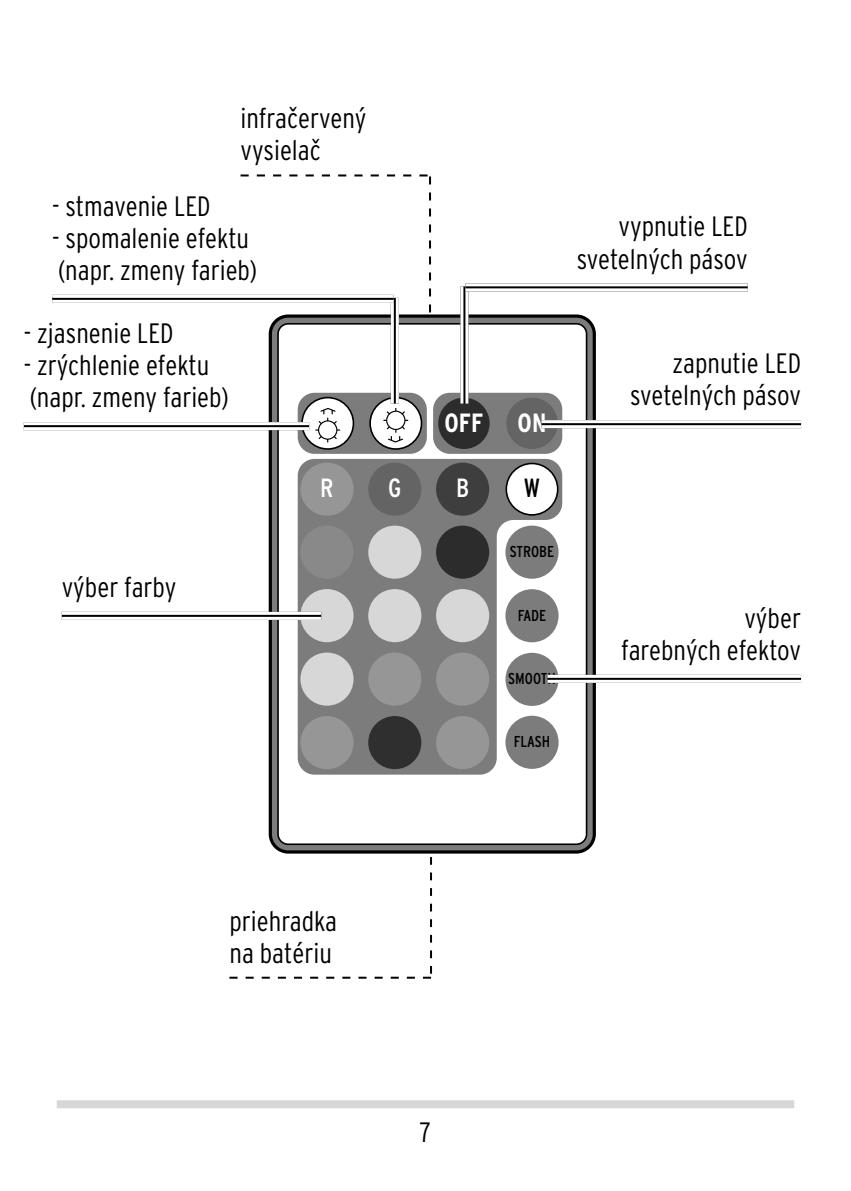
<style>
.page{position:relative;width:851px;height:1191px;background:#fff}
.page>*{position:absolute;margin:0;border:0;box-sizing:border-box;transform-origin:0 0}
.ID_IGEL_LINKS{font:300 condensed 28px/32.4px "Interstate OT";color:#000}
.id_igel_rechts{font:300 condensed 28px/32.4px "Interstate OT";color:#000;text-align:right}
.t1{font:700 condensed 26.4px "Interstate OT";color:#fff}
.t2{font:condensed 26.4px "Interstate OT";color:#fff}
.t3{font:condensed 26.4px "Interstate OT";color:#000}
.t4{font:condensed 15.6px "Interstate OT";color:#000}
</style>
<div class="page">
<div style="left:57px;top:1100px;width:737px;height:8px;background:#d7d7d7"></div>
<div style="left:271px;top:317px;width:322px;height:534px;background:#7c7c7c;border-radius:17px"></div>
<div style="left:270px;top:316px;width:324px;height:536px;border:2px solid #000;border-radius:17px"></div>
<div style="left:278px;top:324px;width:308px;height:520px;background:#fff;border-radius:10px"></div>
<div style="left:277px;top:323px;width:310px;height:522px;border:2px solid #000;border-radius:10px"></div>
<div style="left:298px;top:393px;width:129px;height:61px;background:#7c7c7c;border-radius:17px"></div>
<div style="left:433px;top:393px;width:129px;height:61px;background:#7c7c7c;border-radius:17px"></div>
<svg style="left:298px;top:459px;width:264px;height:315px;fill:#7c7c7c"></svg>
<div style="left:300px;top:462px;width:53px;height:54px;background:#969696;border-radius:50%"></div>
<div style="left:302px;top:397px;width:51px;height:52px;background:#fff;border-radius:50%"></div>
<div style="left:301px;top:397px;width:53px;height:53px;border:2px solid #000;border-radius:50%"></div>
<div style="left:370px;top:397px;width:51px;height:52px;background:#fff;border-radius:50%"></div>
<div style="left:369px;top:397px;width:53px;height:53px;border:2px solid #000;border-radius:50%"></div>
<div style="left:506px;top:463px;width:51px;height:52px;background:#fff;border-radius:50%"></div>
<div style="left:505px;top:463px;width:53px;height:52px;border:2px solid #000;border-radius:50%"></div>
<div style="left:300px;top:652px;width:53px;height:53px;background:#d7d7d7;border-radius:50%"></div>
<div style="left:300px;top:716px;width:53px;height:53px;background:#969696;border-radius:50%"></div>
<div style="left:300px;top:525px;width:53px;height:54px;background:#898989;border-radius:50%"></div>
<div style="left:300px;top:589px;width:53px;height:53px;background:#d7d7d7;border-radius:50%"></div>
<svg style="left:315px;top:408px;width:25px;height:34px"></svg>
<div style="left:368px;top:652px;width:53px;height:53px;background:#969696;border-radius:50%"></div>
<div style="left:368px;top:716px;width:53px;height:53px;background:#2f2f2f;border-radius:50%"></div>
<svg style="left:364px;top:522px;width:61px;height:60px;background:#b2b2b2"></svg>
<div style="left:368px;top:589px;width:53px;height:53px;background:#d7d7d7;border-radius:50%"></div>
<svg style="left:383px;top:408px;width:25px;height:34px"></svg>
<div style="left:436px;top:652px;width:53px;height:53px;background:#969696;border-radius:50%"></div>
<div style="left:436px;top:716px;width:53px;height:53px;background:#969696;border-radius:50%"></div>
<div style="left:436px;top:589px;width:53px;height:53px;background:#d7d7d7;border-radius:50%"></div>
<div style="left:436px;top:525px;width:53px;height:54px;background:#2c2c2c;border-radius:50%"></div>
<div style="left:505px;top:715px;width:53px;height:54px;background:#7c7c7c;border-radius:50%"></div>
<div style="left:438px;top:397px;width:51px;height:52px;background:#2c2c2c;border-radius:50%"></div>
<div style="left:368px;top:462px;width:53px;height:54px;background:#646464;border-radius:50%"></div>
<div style="left:436px;top:462px;width:53px;height:54px;background:#3e3e3e;border-radius:50%"></div>
<div style="left:505px;top:653px;width:53px;height:53px;background:#7c7c7c;border-radius:50%"></div>
<div style="left:505px;top:589px;width:53px;height:53px;background:#7c7c7c;border-radius:50%"></div>
<div style="left:505px;top:525px;width:53px;height:54px;background:#7c7c7c;border-radius:50%"></div>
<div style="left:506px;top:397px;width:51px;height:52px;background:#646464;border-radius:50%"></div>
<svg style="left:24px;top:425px;width:285px;height:2px"></svg>
<hr style="left:24px;top:422px;width:285px;height:3px;background:#fff">
<hr style="left:24px;top:427px;width:285px;height:3px;background:#fff">
<svg style="left:62px;top:615px;width:259px;height:2px"></svg>
<hr style="left:62px;top:612px;width:259px;height:3px;background:#fff">
<hr style="left:62px;top:617px;width:259px;height:3px;background:#fff">
<svg style="left:547px;top:678px;width:254px;height:2px"></svg>
<hr style="left:547px;top:675px;width:254px;height:3px;background:#fff">
<hr style="left:547px;top:680px;width:254px;height:3px;background:#fff">
<svg style="left:541px;top:423px;width:260px;height:2px"></svg>
<hr style="left:541px;top:420px;width:260px;height:3px;background:#fff">
<hr style="left:541px;top:425px;width:260px;height:3px;background:#fff">
<svg style="left:394px;top:312px;width:2px;height:91px"></svg>
<hr style="left:396px;top:298px;width:3px;height:105px;background:#fff">
<hr style="left:391px;top:298px;width:3px;height:105px;background:#fff">
<svg style="left:52px;top:298px;width:188px;height:2px"></svg>
<svg style="left:240px;top:174px;width:191px;height:138px"></svg>
<svg style="left:463px;top:286px;width:2px;height:117px"></svg>
<hr style="left:460px;top:286px;width:3px;height:117px;background:#fff">
<hr style="left:465px;top:286px;width:3px;height:117px;background:#fff">
<svg style="left:465px;top:286px;width:282px;height:2px"></svg>
<svg style="left:229px;top:857px;width:203px;height:121px"></svg>
<p class="ID_IGEL_LINKS" style="left:240px;top:102px;width:127px">infračervený vysielač</p>
<p class="ID_IGEL_LINKS" style="left:52px;top:190px;width:160px">- stmavenie LED</p>
<p class="ID_IGEL_LINKS" style="left:52px;top:222px;width:206px">- spomalenie efektu (napr. zmeny farieb)</p>
<p class="ID_IGEL_LINKS" style="left:24px;top:317px;width:151px">- zjasnenie LED</p>
<p class="ID_IGEL_LINKS" style="left:24px;top:349px;width:206px">- zrýchlenie efektu (napr. zmeny farieb)</p>
<p class="ID_IGEL_LINKS" style="left:62px;top:571px;width:116px">výber farby</p>
<p class="t1" style="left:444px;top:407px;width:40px">OFF</p>
<p class="t1" style="left:517px;top:407px;width:30px">ON</p>
<p class="t2" style="left:320px;top:472px;width:15px">R</p>
<p class="t2" style="left:388px;top:472px;width:15px">G</p>
<p class="t2" style="left:456px;top:472px;width:15px">B</p>
<p class="t3" style="left:523px;top:472px;width:18px">W</p>
<p class="t4" style="left:510px;top:542px;width:46px">STROBE</p>
<p class="t4" style="left:517px;top:606px;width:30px">FADE</p>
<p class="t4" style="left:508px;top:669px;width:49px">SMOOTH</p>
<p class="t4" style="left:513px;top:732px;width:38px">FLASH</p>
<p class="id_igel_rechts" style="left:576px;top:210px;width:172px">vypnutie LED svetelných pásov</p>
<p class="id_igel_rechts" style="left:630px;top:347px;width:172px">zapnutie LED svetelných pásov</p>
<p class="id_igel_rechts" style="left:621px;top:602px;width:181px">výber<br>farebných efektov</p>
<p class="ID_IGEL_LINKS" style="left:229px;top:905px;width:109px">priehradka na batériu</p>
<p class="ID_IGEL_LINKS" style="left:419px;top:1116px;width:13px">7</p>
</div>
